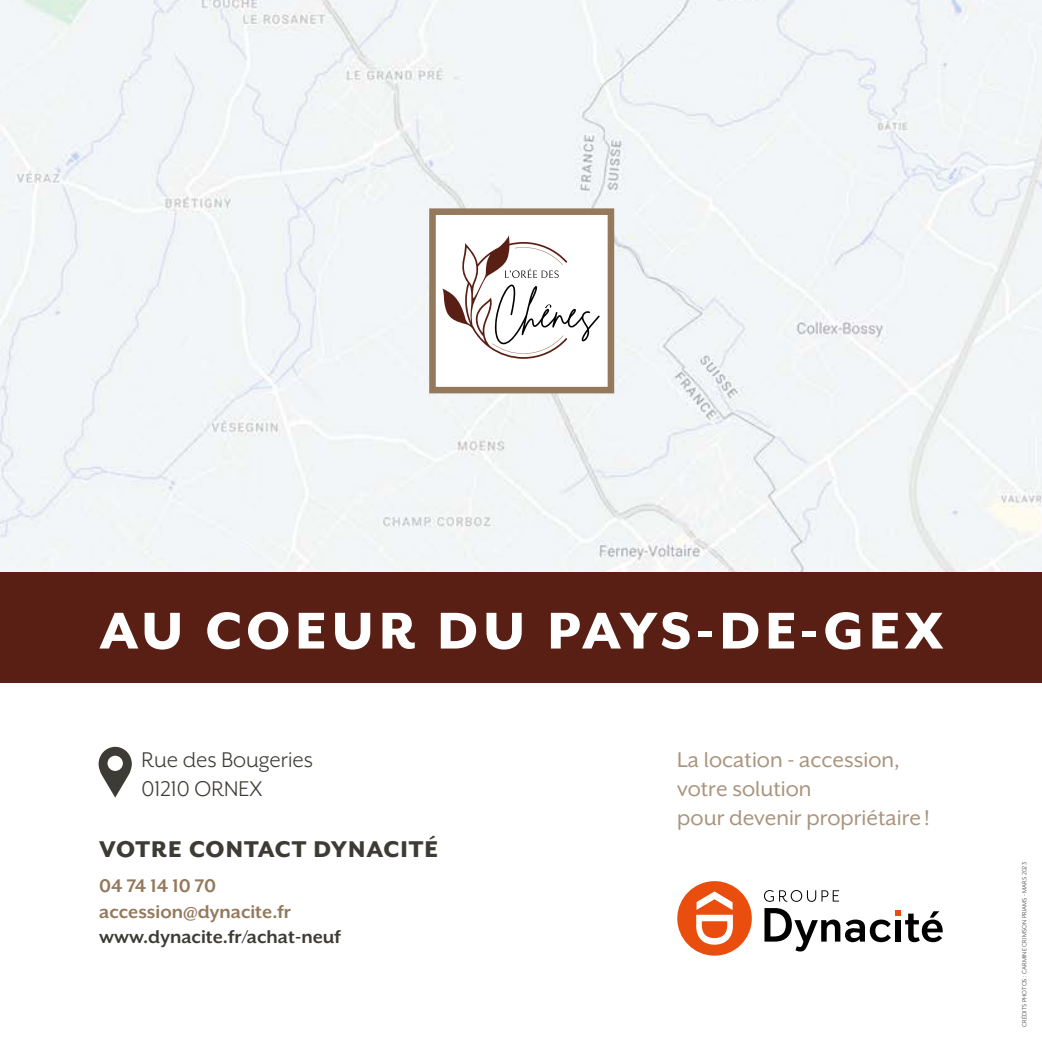
<style>
.page{position:relative;width:1042px;height:1042px;background:#fff}
.page>*{position:absolute;margin:0;border:0;box-sizing:border-box;transform-origin:0 0}
.t1{font:800 59.5px "Mr Eaves XL San OT";letter-spacing:.08em;color:#fff}
.t2{font:800 26.25px "Mr Eaves XL San OT";letter-spacing:.04em;color:#3c3b35}
.t3{font:24.5px/29.4px "Mr Eaves XL San OT";color:#94795c}
.t4{font:24.5px/29.4px "Mr Eaves XL San OT";color:#3c3b35}
.t5{font:700 21px/25.2px "Mr Eaves XL San OT";color:#94795c}
.t6{font:700 21px "Mr Eaves XL San OT";color:#3c3b35}
.t7{font:7px "Mr Eaves XL San OT";letter-spacing:.02em;color:#3c3b35}
</style>
<div class="page">
<div style="left:0;top:0;width:1042px;height:572px;background:#f2f6f9"></div>
<div style="left:0;top:572px;width:1042px;height:110px;background:#591f14"></div>
<svg style="left:764px;top:890px;width:75px;height:12px"></svg>
<svg style="left:764px;top:908px;width:179px;height:43px"></svg>
<div style="left:677px;top:881px;width:75px;height:74px;background:#e94e0f;border-radius:50%"></div>
<svg style="left:696px;top:891px;width:37px;height:53px"></svg>
<svg style="left:99px;top:747px;width:33px;height:50px"></svg>
<svg style="left:429px;top:208px;width:185px;height:185px"></svg>
<h1 class="t1" style="left:99px;top:601px;width:845px">AU COEUR DU PAYS-DE-GEX</h1>
<p class="t4" style="left:141px;top:744px;width:173px">Rue des Bougeries<br>01210 ORNEX</p>
<p class="t2" style="left:99px;top:836px;width:340px">VOTRE CONTACT DYNACITÉ</p>
<p class="t5" style="left:99px;top:873px;width:193px">04 74 14 10 70 accession@dynacite.fr</p>
<p class="t6" style="left:99px;top:926px;width:243px">www.dynacite.fr/achat-neuf</p>
<p class="t3" style="left:677px;top:744px;width:254px">La location - accession, votre solution<br>pour devenir propriétaire !</p>
<p class="t7" style="left:1021px;top:1027px;width:167px;rotate:-90deg">CRÉDITS PHOTOS : CARMINE CRIMSON PRIAMS - MARS 2023</p>
</div>
